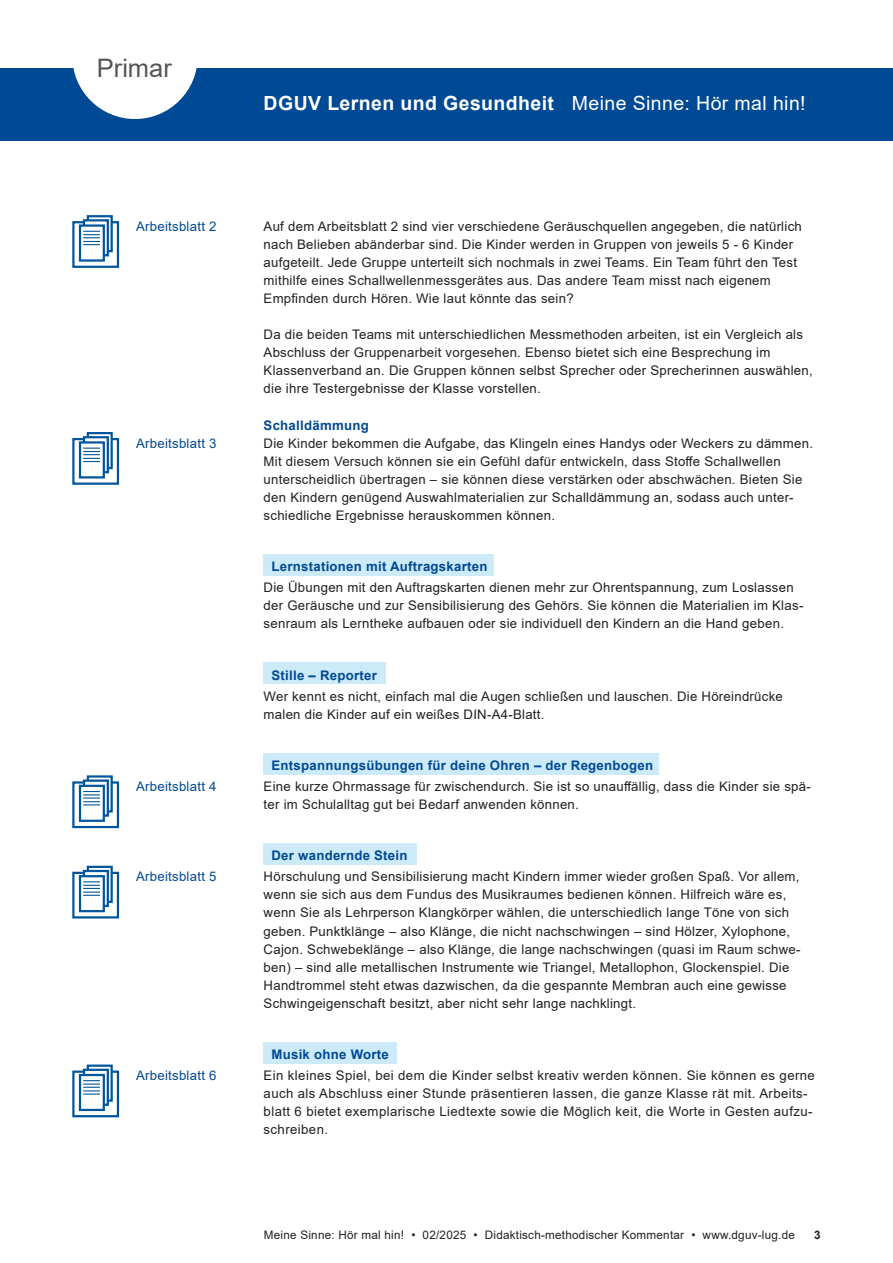
<style>
.page{position:relative;width:893px;height:1263px;background:#fff}
.page>*{position:absolute;margin:0;border:0;box-sizing:border-box;transform-origin:0 0}
.t1{font:25.5px "Arial";color:#555}
.t2{font:700 19.5px "Arial";letter-spacing:.02em;color:#fff}
.t3{font:19.5px "Arial";letter-spacing:.02em;color:#fff}
.Fliesstext{font:13.2px/18px "Arial";letter-spacing:.02em;color:#231f20}
.Zwischenüberschrift_2__Ordnung{font:700 13.2px "Arial";letter-spacing:.02em;color:#004994}
.hinweis_links{font:13.2px "Arial";letter-spacing:.02em;color:#004994}
.t4{font:11.7px "Arial";letter-spacing:.02em;color:#231f20}
.t5{font:700 11.7px "Arial";color:#231f20}
</style>
<div class="page">
<div style="left:0;top:68px;width:893px;height:72px;background:#004994"></div>
<svg style="left:73px;top:68px;width:124px;height:51px"></svg>
<div style="left:264px;top:554px;width:230px;height:21px;background:#cceaf8"></div>
<div style="left:264px;top:663px;width:122px;height:21px;background:#cceaf8"></div>
<div style="left:264px;top:753px;width:395px;height:21px;background:#cceaf8"></div>
<div style="left:264px;top:844px;width:153px;height:21px;background:#cceaf8"></div>
<div style="left:264px;top:1043px;width:133px;height:21px;background:#cceaf8"></div>
<div style="left:72px;top:221px;width:47px;height:47px;border:2px solid #01559c"></div>
<div style="left:88px;top:216px;width:24px;height:35px;background:#fff"></div>
<div style="left:87px;top:215px;width:26px;height:37px;border:2px solid #01559c"></div>
<div style="left:83px;top:219px;width:26px;height:37px;background:#fff;border:2px solid #01559c"></div>
<div style="left:79px;top:224px;width:26px;height:38px;background:#fff;border:2px solid #01559c"></div>
<svg style="left:83px;top:231px;width:17px;height:14px"></svg>
<div style="left:73px;top:439px;width:45px;height:45px;background:linear-gradient(to right,#fff,#f9fbfd)"></div>
<div style="left:72px;top:438px;width:47px;height:47px;border:2px solid #01559c"></div>
<div style="left:88px;top:433px;width:24px;height:35px;background:#fff"></div>
<div style="left:87px;top:432px;width:26px;height:37px;border:2px solid #01559c"></div>
<div style="left:83px;top:436px;width:26px;height:37px;background:#fff;border:2px solid #01559c"></div>
<div style="left:79px;top:441px;width:26px;height:37px;background:#fff;border:2px solid #01559c"></div>
<svg style="left:83px;top:448px;width:17px;height:14px"></svg>
<div style="left:72px;top:781px;width:47px;height:47px;border:2px solid #01559c"></div>
<div style="left:88px;top:776px;width:24px;height:35px;background:#fff"></div>
<div style="left:87px;top:775px;width:26px;height:37px;border:2px solid #01559c"></div>
<svg style="left:83px;top:779px;width:26px;height:38px"></svg>
<div style="left:79px;top:785px;width:26px;height:37px;background:#fff;border:2px solid #01559c"></div>
<svg style="left:83px;top:791px;width:17px;height:14px"></svg>
<div style="left:73px;top:873px;width:45px;height:44px;background:linear-gradient(to right,#fff,#fefeff)"></div>
<div style="left:72px;top:872px;width:47px;height:46px;border:2px solid #01559c"></div>
<svg style="left:90px;top:869px;width:20px;height:31px"></svg>
<div style="left:87px;top:866px;width:26px;height:37px;border:2px solid #01559c"></div>
<div style="left:83px;top:870px;width:26px;height:37px;background:#fff;border:2px solid #01559c"></div>
<div style="left:79px;top:875px;width:26px;height:37px;background:#fff;border:2px solid #01559c"></div>
<svg style="left:83px;top:881px;width:17px;height:15px"></svg>
<div style="left:72px;top:1070px;width:47px;height:47px;border:2px solid #01559c"></div>
<svg style="left:90px;top:1068px;width:20px;height:5px"></svg>
<div style="left:87px;top:1064px;width:26px;height:38px;border:2px solid #01559c"></div>
<svg style="left:83px;top:1069px;width:26px;height:37px"></svg>
<div style="left:79px;top:1074px;width:26px;height:37px;background:#fff;border:2px solid #01559c"></div>
<svg style="left:83px;top:1080px;width:17px;height:15px"></svg>
<h1 class="t1" style="left:97px;top:50px;width:77px">Primar</h1>
<p class="hinweis_links" style="left:136px;top:217px;width:82px">Arbeitsblatt 2</p>
<p class="hinweis_links" style="left:136px;top:434px;width:82px">Arbeitsblatt 3</p>
<p class="hinweis_links" style="left:136px;top:777px;width:82px">Arbeitsblatt 4</p>
<p class="hinweis_links" style="left:136px;top:868px;width:82px">Arbeitsblatt 5</p>
<p class="hinweis_links" style="left:136px;top:1066px;width:82px">Arbeitsblatt 6</p>
<h2 class="t2" style="left:264px;top:89px;width:292px">DGUV Lernen und Gesundheit</h2>
<h2 class="t3" style="left:572px;top:90px;width:235px">Meine Sinne: Hör mal hin!</h2>
<p class="Fliesstext" style="left:264px;top:217px;width:540px">Auf dem Arbeitsblatt 2 sind vier verschiedene Geräuschquellen angegeben, die natürlich</p>
<p class="Fliesstext" style="left:264px;top:235px;width:531px">nach Belieben abänderbar sind. Die Kinder werden in Gruppen von jeweils 5 - 6 Kinder</p>
<p class="Fliesstext" style="left:264px;top:253px;width:535px">aufgeteilt. Jede Gruppe unterteilt sich nochmals in zwei Teams. Ein Team führt den Test</p>
<p class="Fliesstext" style="left:264px;top:271px;width:509px">mithilfe eines Schallwellenmessgerätes aus. Das andere Team misst nach eigenem</p>
<p class="Fliesstext" style="left:264px;top:289px;width:312px">Empfinden durch Hören. Wie laut könnte das sein?</p>
<p class="Fliesstext" style="left:264px;top:325px;width:541px">Da die beiden Teams mit unterschiedlichen Messmethoden arbeiten, ist ein Vergleich als</p>
<p class="Fliesstext" style="left:264px;top:343px;width:508px">Abschluss der Gruppenarbeit vorgesehen. Ebenso bietet sich eine Besprechung im</p>
<p class="Fliesstext" style="left:264px;top:362px;width:551px">Klassenverband an. Die Gruppen können selbst Sprecher oder Sprecherinnen auswählen,</p>
<p class="Fliesstext" style="left:264px;top:380px;width:279px">die ihre Testergebnisse der Klasse vorstellen.</p>
<p class="Zwischenüberschrift_2__Ordnung" style="left:264px;top:416px;width:107px">Schalldämmung</p>
<p class="Fliesstext" style="left:264px;top:434px;width:551px">Die Kinder bekommen die Aufgabe, das Klingeln eines Handys oder Weckers zu dämmen.</p>
<p class="Fliesstext" style="left:264px;top:452px;width:519px">Mit diesem Versuch können sie ein Gefühl dafür entwickeln, dass Stoffe Schallwellen</p>
<p class="Fliesstext" style="left:264px;top:470px;width:540px">unterscheidlich übertragen – sie können diese verstärken oder abschwächen. Bieten Sie</p>
<p class="Fliesstext" style="left:264px;top:488px;width:532px">den Kindern genügend Auswahlmaterialien zur Schalldämmung an, sodass auch unter-</p>
<p class="Fliesstext" style="left:264px;top:506px;width:293px">schiedliche Ergebnisse herauskommen können.</p>
<p class="Zwischenüberschrift_2__Ordnung" style="left:271px;top:557px;width:217px">Lernstationen mit Auftragskarten</p>
<p class="Fliesstext" style="left:264px;top:578px;width:532px">Die Übungen mit den Auftragskarten dienen mehr zur Ohrentspannung, zum Loslassen</p>
<p class="Fliesstext" style="left:264px;top:596px;width:541px">der Geräusche und zur Sensibilisierung des Gehörs. Sie können die Materialien im Klas&shy;senraum als Lerntheke aufbauen oder sie individuell den Kindern an die Hand geben.</p>
<p class="Zwischenüberschrift_2__Ordnung" style="left:271px;top:666px;width:107px">Stille – Reporter</p>
<p class="Fliesstext" style="left:264px;top:687px;width:521px">Wer kennt es nicht, einfach mal die Augen schließen und lauschen. Die Höreindrücke</p>
<p class="Fliesstext" style="left:264px;top:705px;width:282px">malen die Kinder auf ein weißes DIN-A4-Blatt.</p>
<p class="Zwischenüberschrift_2__Ordnung" style="left:271px;top:756px;width:383px">Entspannungsübungen für deine Ohren – der Regenbogen</p>
<p class="Fliesstext" style="left:264px;top:777px;width:549px">Eine kurze Ohrmassage für zwischendurch. Sie ist so unauffällig, dass die Kinder sie spä&shy;ter im Schulalltag gut bei Bedarf anwenden können.</p>
<p class="Zwischenüberschrift_2__Ordnung" style="left:271px;top:846px;width:138px">Der wandernde Stein</p>
<p class="Fliesstext" style="left:264px;top:868px;width:537px">Hörschulung und Sensibilisierung macht Kindern immer wieder großen Spaß. Vor allem,</p>
<p class="Fliesstext" style="left:264px;top:886px;width:524px">wenn sie sich aus dem Fundus des Musikraumes bedienen können. Hilfreich wäre es,</p>
<p class="Fliesstext" style="left:264px;top:904px;width:527px">wenn Sie als Lehrperson Klangkörper wählen, die unterschiedlich lange Töne von sich</p>
<p class="Fliesstext" style="left:264px;top:922px;width:528px">geben. Punktklänge – also Klänge, die nicht nachschwingen – sind Hölzer, Xylophone,</p>
<p class="Fliesstext" style="left:264px;top:940px;width:538px">Cajon. Schwebeklänge – also Klänge, die lange nachschwingen (quasi im Raum schwe&shy;ben) – sind alle metallischen Instrumente wie Triangel, Metallophon, Glockenspiel. Die</p>
<p class="Fliesstext" style="left:264px;top:976px;width:524px">Handtrommel steht etwas dazwischen, da die gespannte Membran auch eine gewisse</p>
<p class="Fliesstext" style="left:264px;top:994px;width:374px">Schwingeigenschaft besitzt, aber nicht sehr lange nachklingt.</p>
<p class="Zwischenüberschrift_2__Ordnung" style="left:271px;top:1045px;width:119px">Musik ohne Worte</p>
<p class="Fliesstext" style="left:264px;top:1066px;width:553px">Ein kleines Spiel, bei dem die Kinder selbst kreativ werden können. Sie können es gerne</p>
<p class="Fliesstext" style="left:264px;top:1084px;width:550px">auch als Abschluss einer Stunde präsentieren lassen, die ganze Klasse rät mit. Arbeits&shy;blatt 6 bietet exemplarische Liedtexte sowie die Möglich keit, die Worte in Gesten aufzu&shy;schreiben.</p>
<p class="t4" style="left:264px;top:1227px;width:533px">Meine Sinne: Hör mal hin! • 02/2025 • Didaktisch-methodischer Kommentar • www.dguv-lug.de</p>
<p class="t5" style="left:814px;top:1227px;width:8px">3</p>
</div>
